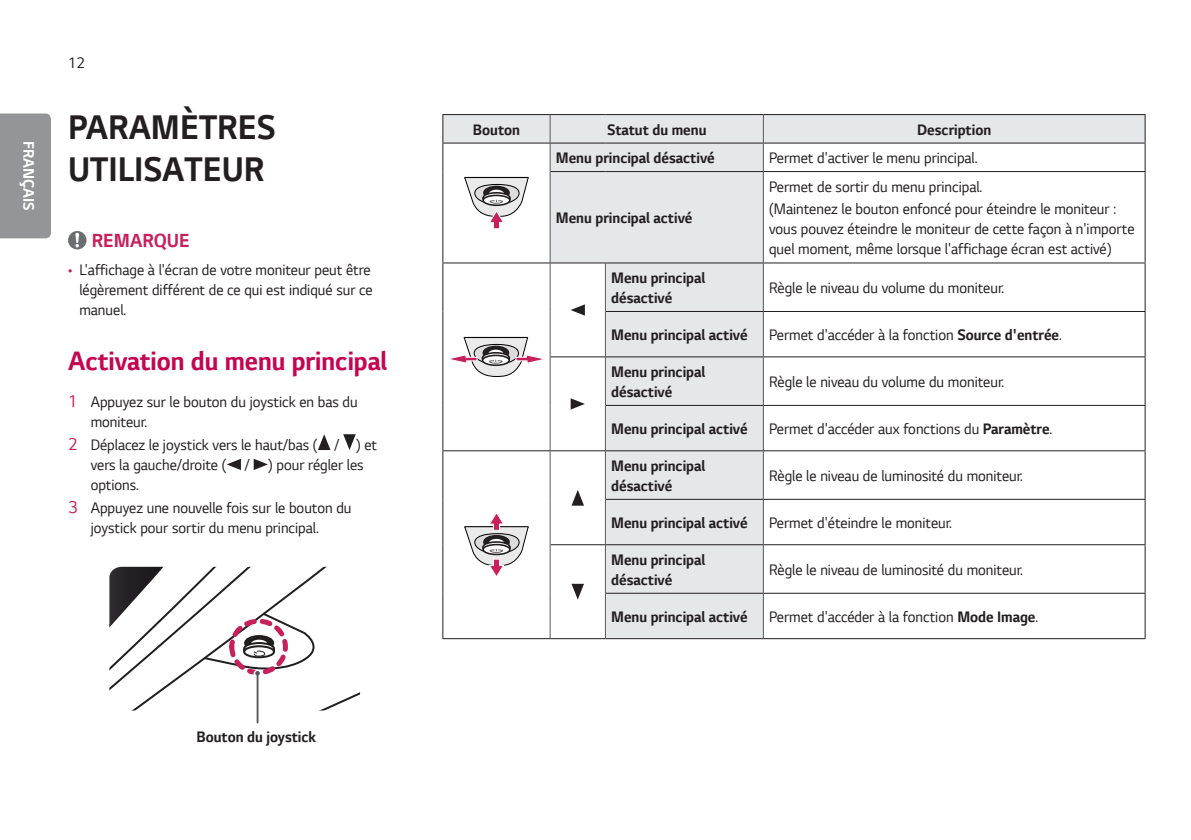
<style>
.page{position:relative;width:1191px;height:840px;background:#fff}
.page>*{position:absolute;margin:0;border:0;box-sizing:border-box;transform-origin:0 0}
.Title1{font:700 36px/42px "LG Smart";color:#231f20;scale:.95 1}
.Title2{font:700 28px "LG Smart";color:#c30552;scale:.95 1}
.Warning{font:700 20px "LG Smart";color:#c8205d;scale:.95 1}
.Body{font:16px/20px "LG Smart";color:#231f20;scale:.95 1}
.Body_Bold{font:700 16px/20px "LG Smart";color:#231f20;scale:.95 1}
.Body_Bold_Center{font:700 16px "LG Smart";color:#231f20;scale:.95 1}
.t1{font:700 16px "LG Smart";color:#fff;scale:.95 1}
.s1{color:#c8205d}
.s2{font-size:18px;color:#c8205d}
.s3{font-weight:700}
</style>
<div class="page">
<div style="left:0;top:113px;width:51px;height:125px;background:#939598"></div>
<svg style="left:68px;top:231px;width:18px;height:18px"></svg>
<svg style="left:318px;top:434px;width:12px;height:16px"></svg>
<svg style="left:343px;top:434px;width:13px;height:16px"></svg>
<svg style="left:227px;top:458px;width:14px;height:12px"></svg>
<svg style="left:254px;top:459px;width:14px;height:11px"></svg>
<div style="left:255px;top:672px;width:5px;height:46px;background:#b5b5b6"></div>
<svg style="left:109px;top:566px;width:251px;height:144px"></svg>
<hr style="left:257px;top:674px;width:1px;height:48px;background:#57585a">
<svg style="left:443px;top:115px;width:701px;height:522px"></svg>
<hr style="left:442px;top:637px;width:108px;height:1px;background:#231f20">
<hr style="left:550px;top:637px;width:55px;height:1px;background:#231f20">
<hr style="left:549px;top:171px;width:1px;height:91px;background:#57585a">
<hr style="left:763px;top:172px;width:1px;height:90px;background:#57585a">
<hr style="left:763px;top:263px;width:1px;height:48px;background:#57585a">
<hr style="left:763px;top:312px;width:1px;height:44px;background:#57585a">
<hr style="left:763px;top:357px;width:1px;height:47px;background:#57585a">
<hr style="left:763px;top:405px;width:1px;height:45px;background:#57585a">
<svg style="left:549px;top:115px;width:1px;height:56px"></svg>
<svg style="left:763px;top:115px;width:1px;height:56px"></svg>
<hr style="left:549px;top:263px;width:1px;height:48px;background:#57585a">
<hr style="left:549px;top:311px;width:1px;height:45px;background:#57585a">
<hr style="left:763px;top:451px;width:1px;height:47px;background:#57585a">
<hr style="left:605px;top:263px;width:1px;height:48px;background:#57585a">
<hr style="left:605px;top:357px;width:1px;height:48px;background:#57585a">
<hr style="left:605px;top:311px;width:1px;height:45px;background:#57585a">
<hr style="left:605px;top:405px;width:1px;height:45px;background:#57585a">
<hr style="left:605px;top:451px;width:1px;height:48px;background:#57585a">
<hr style="left:605px;top:499px;width:1px;height:45px;background:#57585a">
<hr style="left:605px;top:545px;width:1px;height:48px;background:#57585a">
<hr style="left:605px;top:593px;width:1px;height:44px;background:#57585a">
<hr style="left:549px;top:356px;width:1px;height:49px;background:#57585a">
<hr style="left:549px;top:405px;width:1px;height:45px;background:#57585a">
<hr style="left:549px;top:451px;width:1px;height:48px;background:#57585a">
<hr style="left:549px;top:499px;width:1px;height:45px;background:#57585a">
<hr style="left:549px;top:544px;width:1px;height:49px;background:#57585a">
<hr style="left:549px;top:593px;width:1px;height:44px;background:#57585a">
<hr style="left:763px;top:499px;width:1px;height:45px;background:#57585a">
<hr style="left:763px;top:545px;width:1px;height:47px;background:#57585a">
<hr style="left:763px;top:593px;width:1px;height:44px;background:#57585a">
<hr style="left:442px;top:114px;width:108px;height:1px;background:#231f20">
<hr style="left:550px;top:114px;width:55px;height:1px;background:#231f20">
<hr style="left:605px;top:114px;width:158px;height:1px;background:#231f20">
<hr style="left:763px;top:114px;width:382px;height:1px;background:#231f20">
<hr style="left:442px;top:142px;width:108px;height:1px;background:#231f20">
<svg style="left:442px;top:115px;width:1px;height:56px"></svg>
<hr style="left:442px;top:171px;width:1px;height:91px;background:#231f20">
<hr style="left:550px;top:142px;width:55px;height:1px;background:#231f20">
<hr style="left:605px;top:142px;width:158px;height:1px;background:#231f20">
<hr style="left:763px;top:142px;width:382px;height:1px;background:#231f20">
<svg style="left:1144px;top:115px;width:1px;height:56px"></svg>
<hr style="left:550px;top:171px;width:55px;height:1px;background:#231f20">
<hr style="left:605px;top:171px;width:158px;height:1px;background:#231f20">
<hr style="left:763px;top:171px;width:382px;height:1px;background:#231f20">
<hr style="left:1144px;top:172px;width:1px;height:90px;background:#231f20">
<hr style="left:442px;top:262px;width:108px;height:1px;background:#231f20">
<hr style="left:442px;top:263px;width:1px;height:48px;background:#231f20">
<hr style="left:442px;top:311px;width:1px;height:45px;background:#231f20">
<hr style="left:442px;top:356px;width:1px;height:49px;background:#231f20">
<hr style="left:442px;top:405px;width:1px;height:45px;background:#231f20">
<hr style="left:550px;top:262px;width:55px;height:1px;background:#231f20">
<hr style="left:605px;top:262px;width:158px;height:1px;background:#231f20">
<hr style="left:763px;top:262px;width:382px;height:1px;background:#231f20">
<hr style="left:1144px;top:263px;width:1px;height:48px;background:#231f20">
<hr style="left:606px;top:311px;width:157px;height:1px;background:#231f20">
<hr style="left:763px;top:311px;width:382px;height:1px;background:#231f20">
<hr style="left:1144px;top:312px;width:1px;height:44px;background:#231f20">
<hr style="left:550px;top:356px;width:55px;height:1px;background:#231f20">
<hr style="left:605px;top:356px;width:158px;height:1px;background:#231f20">
<hr style="left:763px;top:356px;width:382px;height:1px;background:#231f20">
<hr style="left:1144px;top:357px;width:1px;height:47px;background:#231f20">
<hr style="left:606px;top:404px;width:157px;height:1px;background:#231f20">
<hr style="left:763px;top:404px;width:382px;height:1px;background:#231f20">
<hr style="left:1144px;top:405px;width:1px;height:45px;background:#231f20">
<hr style="left:442px;top:450px;width:108px;height:1px;background:#231f20">
<hr style="left:442px;top:451px;width:1px;height:48px;background:#231f20">
<hr style="left:442px;top:499px;width:1px;height:45px;background:#231f20">
<hr style="left:442px;top:544px;width:1px;height:49px;background:#231f20">
<hr style="left:442px;top:593px;width:1px;height:44px;background:#231f20">
<hr style="left:550px;top:450px;width:55px;height:1px;background:#231f20">
<hr style="left:605px;top:450px;width:158px;height:1px;background:#231f20">
<hr style="left:763px;top:450px;width:382px;height:1px;background:#231f20">
<hr style="left:1144px;top:451px;width:1px;height:47px;background:#231f20">
<hr style="left:606px;top:498px;width:157px;height:1px;background:#231f20">
<hr style="left:763px;top:498px;width:382px;height:1px;background:#231f20">
<hr style="left:1144px;top:499px;width:1px;height:45px;background:#231f20">
<hr style="left:550px;top:544px;width:55px;height:1px;background:#231f20">
<hr style="left:605px;top:544px;width:158px;height:1px;background:#231f20">
<hr style="left:763px;top:544px;width:382px;height:1px;background:#231f20">
<hr style="left:1144px;top:545px;width:1px;height:47px;background:#231f20">
<hr style="left:606px;top:592px;width:157px;height:1px;background:#231f20">
<hr style="left:763px;top:592px;width:382px;height:1px;background:#231f20">
<hr style="left:1144px;top:593px;width:1px;height:44px;background:#231f20">
<hr style="left:605px;top:637px;width:158px;height:1px;background:#231f20">
<hr style="left:763px;top:637px;width:382px;height:1px;background:#231f20">
<svg style="left:464px;top:177px;width:65px;height:52px"></svg>
<svg style="left:447px;top:337px;width:98px;height:39px"></svg>
<svg style="left:570px;top:304px;width:15px;height:11px"></svg>
<svg style="left:570px;top:398px;width:15px;height:11px"></svg>
<svg style="left:464px;top:511px;width:65px;height:66px"></svg>
<svg style="left:571px;top:489px;width:13px;height:16px"></svg>
<svg style="left:571px;top:583px;width:13px;height:16px"></svg>
<p class="t1" style="left:39px;top:141px;width:75px;rotate:90deg">FRANÇAIS</p>
<p class="Body" style="left:68px;top:52px;width:20px">12</p>
<p class="Title1" style="left:68px;top:106px;width:220px">PARAMÈTRES<br>UTILISATEUR</p>
<p class="Warning" style="left:92px;top:226px;width:104px">REMARQUE</p>
<p class="Body" style="left:79px;top:259px;width:310px;text-align:justify;text-indent:-11px"><span class="s1">•</span> L'affichage à l'écran de votre moniteur peut être légèrement différent de ce qui est indiqué sur ce manuel.</p>
<p class="Title2" style="left:68px;top:342px;width:337px">Activation du menu principal</p>
<p class="Body" style="left:91px;top:391px;width:282px;text-indent:-23px"><span class="s2">1</span> Appuyez sur le bouton du joystick en bas du moniteur.</p>
<p class="Body" style="left:91px;top:434px;width:303px;text-indent:-23px"><span class="s2">2</span> Déplacez le joystick vers le haut/bas ( / ) et vers la gauche/droite ( / ) pour régler les options.</p>
<p class="Body" style="left:91px;top:497px;width:276px;text-indent:-23px"><span class="s2">3</span> Appuyez une nouvelle fois sur le bouton du joystick pour sortir du menu principal.</p>
<p class="Body_Bold" style="left:197px;top:725px;width:127px">Bouton du joystick</p>
<p class="Body_Bold_Center" style="left:473px;top:118px;width:51px">Bouton</p>
<p class="Body_Bold_Center" style="left:607px;top:118px;width:106px">Statut du menu</p>
<p class="Body_Bold_Center" style="left:917px;top:118px;width:79px">Description</p>
<p class="Body_Bold" style="left:556px;top:147px;width:169px">Menu principal désactivé</p>
<p class="Body" style="left:769px;top:147px;width:221px">Permet d'activer le menu principal.</p>
<p class="Body_Bold" style="left:556px;top:207px;width:145px">Menu principal activé</p>
<p class="Body" style="left:769px;top:176px;width:226px">Permet de sortir du menu principal.</p>
<p class="Body" style="left:769px;top:198px;width:386px">(Maintenez le bouton enfoncé pour éteindre le moniteur : vous pouvez éteindre le moniteur de cette façon à n'importe quel moment, même lorsque l'affichage écran est activé)</p>
<p class="Body_Bold" style="left:611px;top:267px;width:101px">Menu principal désactivé</p>
<p class="Body" style="left:769px;top:277px;width:249px">Règle le niveau du volume du moniteur.</p>
<p class="Body_Bold" style="left:611px;top:324px;width:145px">Menu principal activé</p>
<p class="Body" style="left:769px;top:324px;width:310px">Permet d'accéder à la fonction <span class="s3">Source d'entrée</span>.</p>
<p class="Body_Bold" style="left:611px;top:361px;width:101px">Menu principal désactivé</p>
<p class="Body" style="left:769px;top:371px;width:249px">Règle le niveau du volume du moniteur.</p>
<p class="Body_Bold" style="left:611px;top:418px;width:145px">Menu principal activé</p>
<p class="Body" style="left:769px;top:418px;width:300px">Permet d'accéder aux fonctions du <span class="s3">Paramètre</span>.</p>
<p class="Body_Bold" style="left:611px;top:455px;width:101px">Menu principal désactivé</p>
<p class="Body" style="left:769px;top:465px;width:269px">Règle le niveau de luminosité du moniteur.</p>
<p class="Body_Bold" style="left:611px;top:512px;width:145px">Menu principal activé</p>
<p class="Body" style="left:769px;top:511px;width:194px">Permet d'éteindre le moniteur.</p>
<p class="Body_Bold" style="left:611px;top:549px;width:101px">Menu principal désactivé</p>
<p class="Body" style="left:769px;top:558px;width:269px">Règle le niveau de luminosité du moniteur.</p>
<p class="Body_Bold" style="left:611px;top:605px;width:145px">Menu principal activé</p>
<p class="Body" style="left:769px;top:605px;width:285px">Permet d'accéder à la fonction <span class="s3">Mode Image</span>.</p>
</div>
